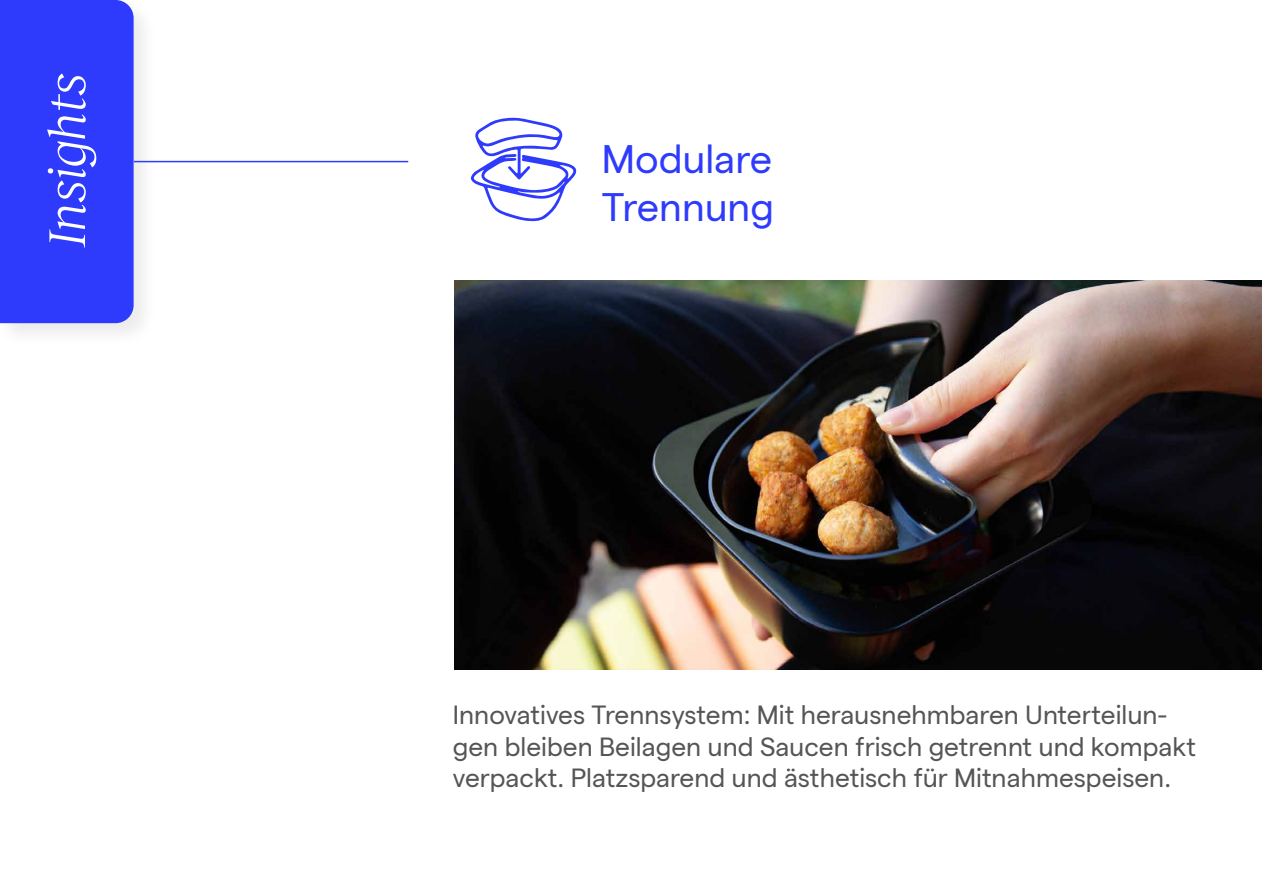
<style>
.page{position:relative;width:1263px;height:893px;background:#fff}
.page>*{position:absolute;margin:0;border:0;box-sizing:border-box;transform-origin:0 0}
.t1{font:italic 300 53.25px "Reckless";letter-spacing:-.01em;color:#fff}
.t2{font:39.75px/47.7px "Matter";color:#2e3bfc}
.t3{font:26.25px/31.5px "Matter";color:#555}
</style>
<div class="page">
<img style="left:454px;top:281px;width:807px;height:388px">
<div style="left:0;top:0;width:158px;height:348px;background:#f8f8f8"></div>
<div style="left:0;top:0;width:134px;height:323px;background:#2e3bfc"></div>
<hr style="left:134px;top:161px;width:274px;height:1px;background:#2e3bfc">
<svg style="left:471px;top:117px;width:106px;height:104px"></svg>
<h1 class="t1" style="left:29px;top:247px;width:175px;rotate:-90deg">Insights</h1>
<h2 class="t2" style="left:602px;top:132px;width:174px">Modulare<br>Trennung</h2>
<p class="t3" style="left:453px;top:697px;width:745px">Innovatives Trennsystem: Mit herausnehmbaren Unterteilun&shy;gen bleiben Beilagen und Saucen frisch getrennt und kompakt verpackt. Platzsparend und ästhetisch für Mitnahmespeisen.</p>
</div>
